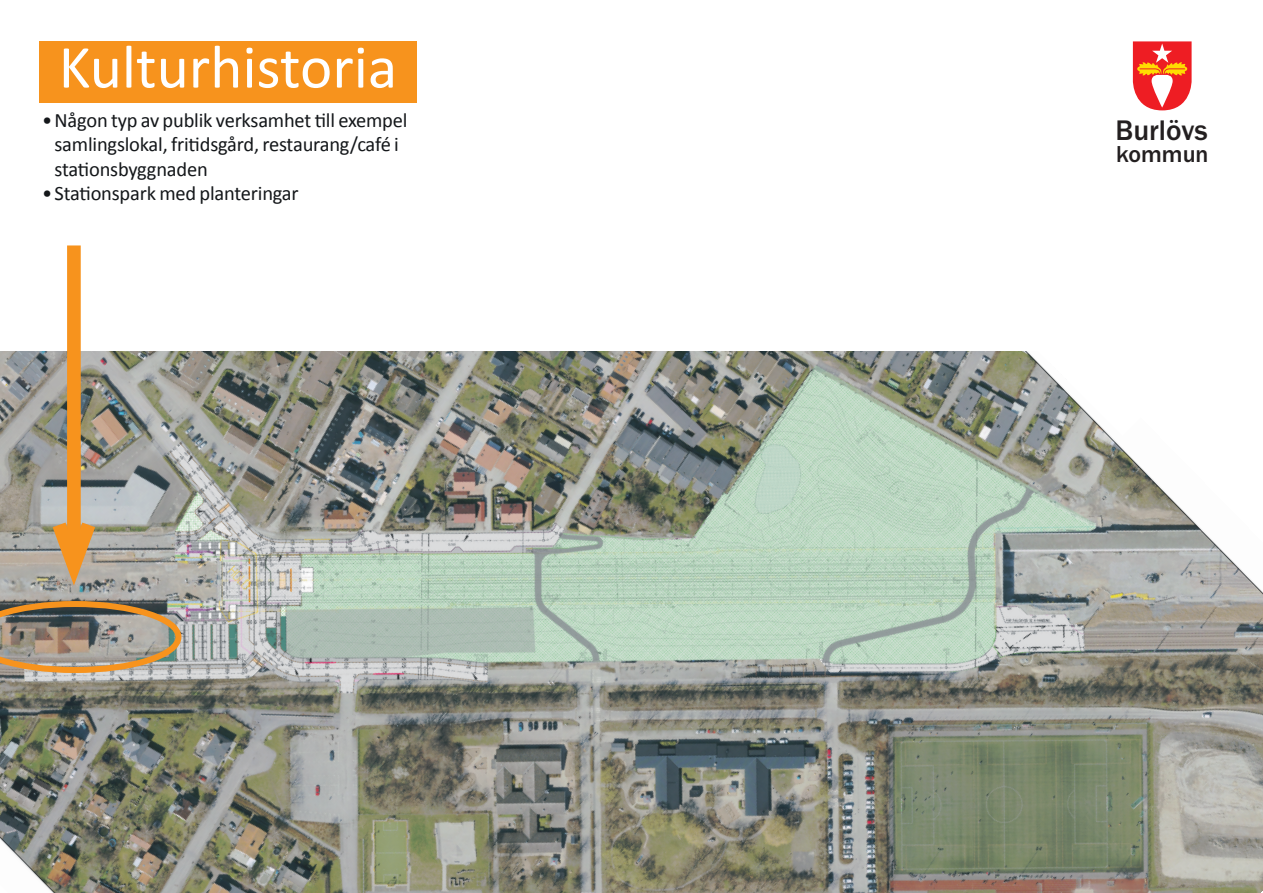
<style>
.page{position:relative;width:1263px;height:893px;background:#fff}
.page>*{position:absolute;margin:0;border:0;box-sizing:border-box;transform-origin:0 0}
.t1{font:61.5px "Calibri";color:#fff}
.t2{font:500 29.25px "Franklin Gothic";color:#231f20}
.t3{font:500 23.85px "Franklin Gothic";color:#231f20}
.t4{font:20.4px/24.6px "Calibri";letter-spacing:-.01em;color:#14171a}
</style>
<div class="page">
<img style="left:0;top:351px;width:1263px;height:542px">
<svg style="left:1033px;top:351px;width:118px;height:85px"></svg>
<div style="left:39px;top:41px;width:378px;height:62px;background:#f7931d"></div>
<div style="left:67px;top:245px;width:14px;height:321px;background:#f7931d"></div>
<svg style="left:0;top:507px;width:181px;height:166px;background:#a89b87"></svg>
<svg style="left:1133px;top:41px;width:59px;height:69px"></svg>
<h1 class="t1" style="left:59px;top:28px;width:340px">Kulturhistoria</h1>
<p class="t4" style="left:54px;top:108px;width:354px;text-indent:-12px">•Någon typ av publik verksamhet till exempel samlingslokal, fritidsgård, restaurang/café i stationsbyggnaden</p>
<p class="t4" style="left:42px;top:181px;width:258px">•Stationspark med planteringar</p>
<h2 class="t2" style="left:1115px;top:112px;width:94px">Burlövs</h2>
<p class="t3" style="left:1116px;top:139px;width:94px">kommun</p>
</div>
